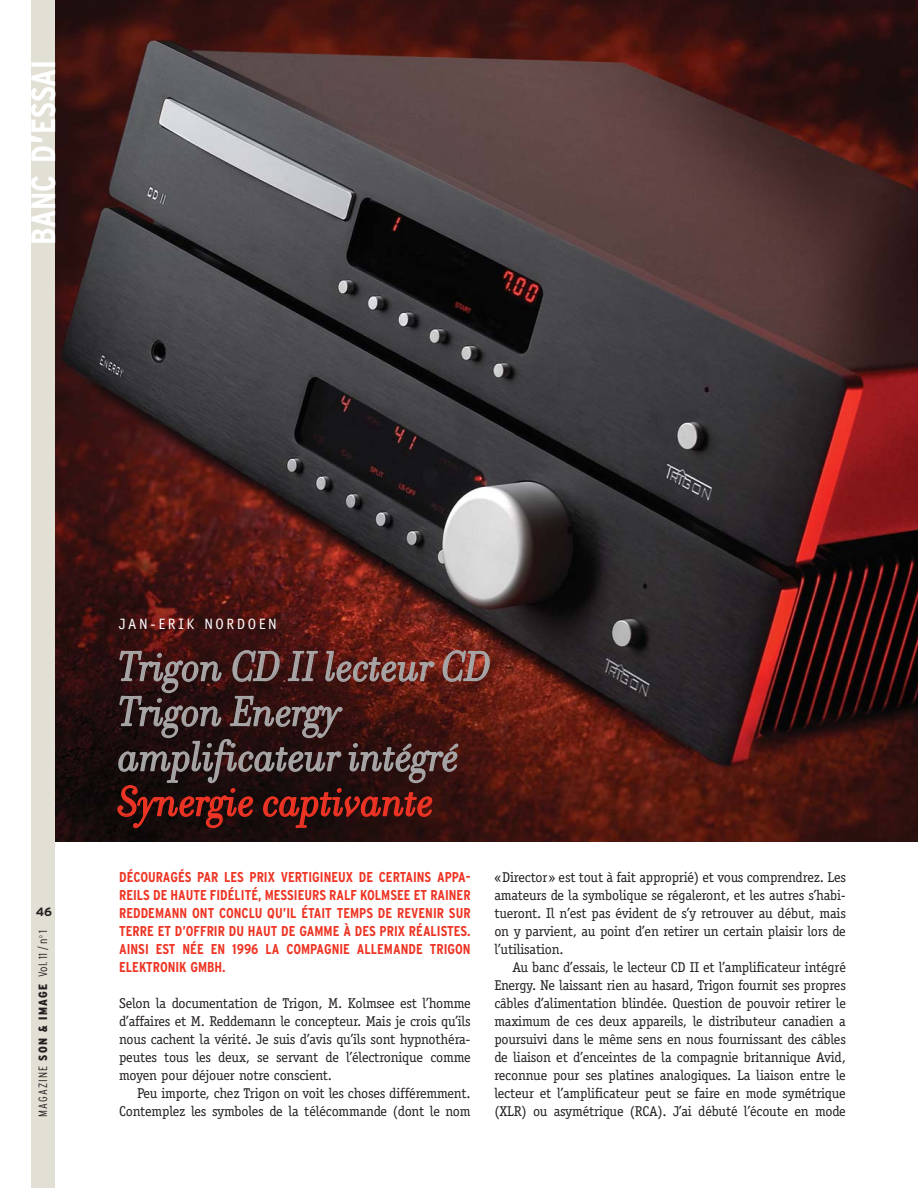
<style>
.page{position:relative;width:918px;height:1188px;background:#fff}
.page>*{position:absolute;margin:0;border:0;box-sizing:border-box;transform-origin:0 0}
.t1{font:italic 45px/45px "Filosofia";color:#a7a5a6}
.t2{font:italic 45px "Filosofia";color:#ee3424}
.t3{font:700 condensed 33.75px "Interstate";letter-spacing:-.01em;color:#fff}
.t4{font:15px "Officina Sans";letter-spacing:.175em;color:#fff}
.t5{font:14.25px/18px "Officina Serif";letter-spacing:-.015em;color:#231f20;text-align:justify}
.t6{font:700 condensed 14.25px/18px "Interstate";color:#ee3424;text-align:justify}
.t7{font:300 condensed 12px "Interstate";letter-spacing:.085em;color:#231f20}
.t8{font:700 12px "Interstate";color:#231f20}
.s1{font-size:45px}
.s2{font-weight:900}
</style>
<div class="page">
<img style="left:55px;top:0;width:863px;height:842px">
<div style="left:32px;top:0;width:23px;height:1188px;background:#e2dfd5"></div>
<h2 class="t3" style="left:30px;top:245px;width:187px;rotate:-90deg">BANC D<span class="s1">’</span>ESSAI</h2>
<p class="t8" style="left:36px;top:907px;width:18px">46</p>
<p class="t7" style="left:38px;top:1117px;width:188px;rotate:-90deg">MAGAZINE <span class="s2">SON &amp; IMAGE</span> Vol. 11 / n<sup>o</sup> 1</p>
<p class="t4" style="left:119px;top:618px;width:159px">JAN-ERIK NORDOEN</p>
<h1 class="t1" style="left:118px;top:649px;width:374px">Trigon CD II lecteur CD<br>Trigon Energy amplificateur intégré</h1>
<h1 class="t2" style="left:118px;top:786px;width:317px">Synergie captivante</h1>
<p class="t6" style="left:119px;top:869px;width:353px">DÉCOURAGÉS PAR LES PRIX VERTIGINEUX DE CERTAINS APPA-REILS DE HAUTE FIDÉLITÉ, MESSIEURS RALF KOLMSEE ET RAINER REDDEMANN ONT CONCLU QU’IL ÉTAIT TEMPS DE REVENIR SUR TERRE ET D’OFFRIR DU HAUT DE GAMME À DES PRIX RÉALISTES.<br>AINSI EST NÉE EN 1996 LA COMPAGNIE ALLEMANDE TRIGON ELEKTRONIK GMBH.</p>
<p class="t5" style="left:119px;top:995px;width:353px">Selon la documentation de Trigon, M. Kolmsee est l’homme d’affaires et M. Reddemann le concepteur. Mais je crois qu’ils nous cachent la vérité. Je suis d’avis qu’ils sont hypnothéra&shy;peutes tous les deux, se servant de l’électronique comme moyen pour déjouer notre conscient.</p>
<p class="t5" style="left:119px;top:1085px;width:353px;text-align:right">Peu importe, chez Trigon on voit les choses différemment.<br>Contemplez les symboles de la télécommande (dont le nom</p>
<p class="t5" style="left:494px;top:869px;width:353px">«Director» est tout à fait approprié) et vous comprendrez. Les amateurs de la symbolique se régaleront, et les autres s’habi&shy;tueront. Il n’est pas évident de s’y retrouver au début, mais on y parvient, au point d’en retirer un certain plaisir lors de l’utilisation.</p>
<p class="t5" style="left:494px;top:959px;width:353px;text-indent:18px">Au banc d’essais, le lecteur CD II et l’amplificateur intégré Energy. Ne laissant rien au hasard, Trigon fournit ses propres câbles d’alimentation blindée. Question de pouvoir retirer le maximum de ces deux appareils, le distributeur canadien a poursuivi dans le même sens en nous fournissant des câbles de liaison et d’enceintes de la compagnie britannique Avid, reconnue pour ses platines analogiques. La liaison entre le lecteur et l’amplificateur peut se faire en mode symétrique (XLR) ou asymétrique (RCA). J’ai débuté l’écoute en mode</p>
</div>
